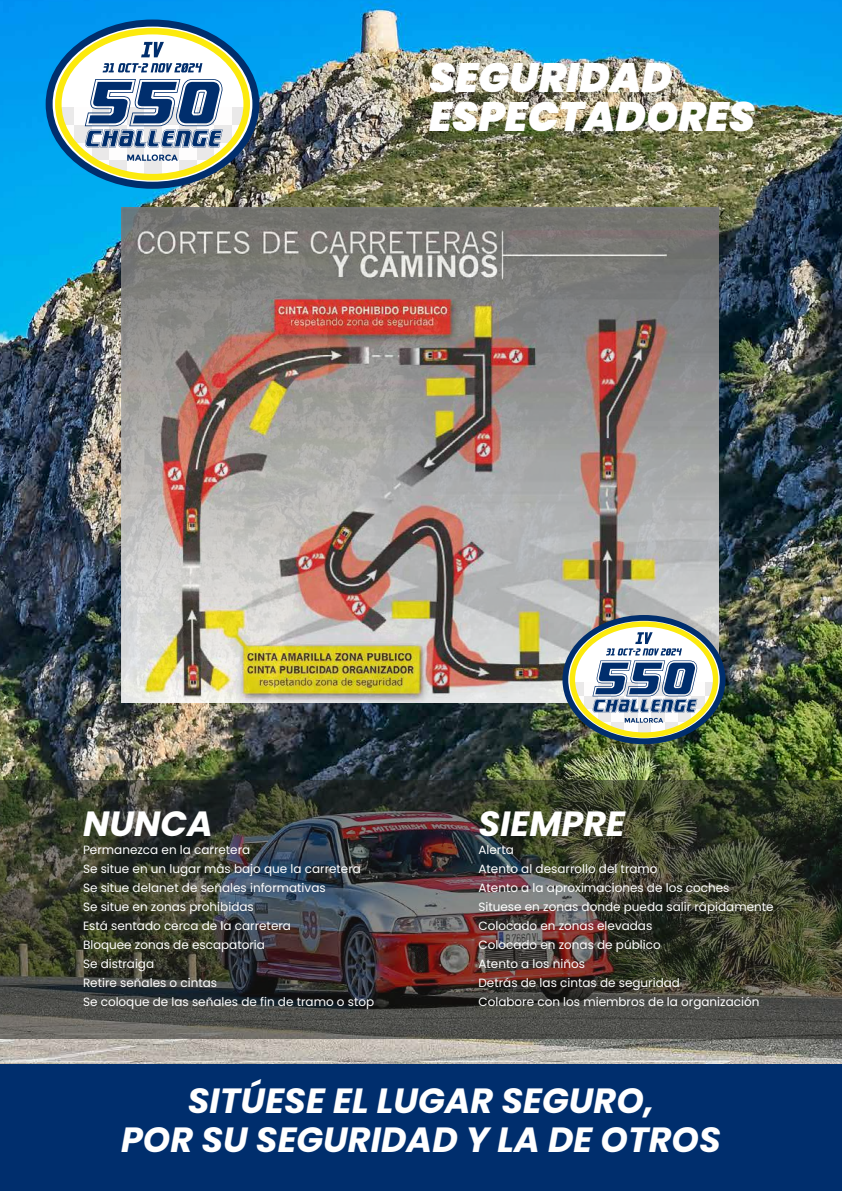
<style>
.page{position:relative;width:842px;height:1191px;background:#fff}
.page>*{position:absolute;margin:0;border:0;box-sizing:border-box;transform-origin:0 0}
.t1{font:italic 900 41px/39px "Poppins";color:#fff}
.t2{font:italic 700 35px/39px "Poppins";color:#fff;text-align:center}
.t3{font:12px/19px "Poppins";color:#fff}
</style>
<div class="page">
<img style="left:0;top:0;width:842px;height:1064px">
<div style="left:0;top:1064px;width:842px;height:127px;background:#002e6d"></div>
<img style="left:0;top:780px;width:842px;height:258px">
<img style="left:121px;top:208px;width:597px;height:494px">
<svg style="left:45px;top:19px;width:215px;height:171px"></svg>
<img style="left:561px;top:614px;width:165px;height:131px">
<h1 class="t1" style="left:429px;top:59px;width:327px">SEGURIDAD<br>ESPECTADORES</h1>
<h2 class="t2" style="left:83px;top:804px;width:131px">NUNCA</h2>
<p class="t3" style="left:83px;top:840px;width:293px">Permanezca en la carretera<br>Se situe en un lugar más bajo que la carretera<br>Se situe delanet de señales informativas<br>Se situe en zonas prohibidas<br>Está sentado cerca de la carretera<br>Bloquee zonas de escapatoria<br>Se distraiga<br>Retire señales o cintas<br>Se coloque de las señales de fin de tramo o stop</p>
<h2 class="t2" style="left:478px;top:804px;width:148px">SIEMPRE</h2>
<p class="t3" style="left:478px;top:840px;width:297px">Alerta<br>Atento al desarrollo del tramo<br>Atento a la aproximaciones de los coches<br>Situese en zonas donde pueda salir rápidamente<br>Colocado en zonas elevadas<br>Colocado en zonas de público<br>Atento a los niños<br>Detrás de las cintas de seguridad<br>Colabore con los miembros de la organización</p>
<h2 class="t2" style="left:121px;top:1081px;width:601px">SITÚESE EL LUGAR SEGURO,<br>POR SU SEGURIDAD Y LA DE OTROS</h2>
</div>
